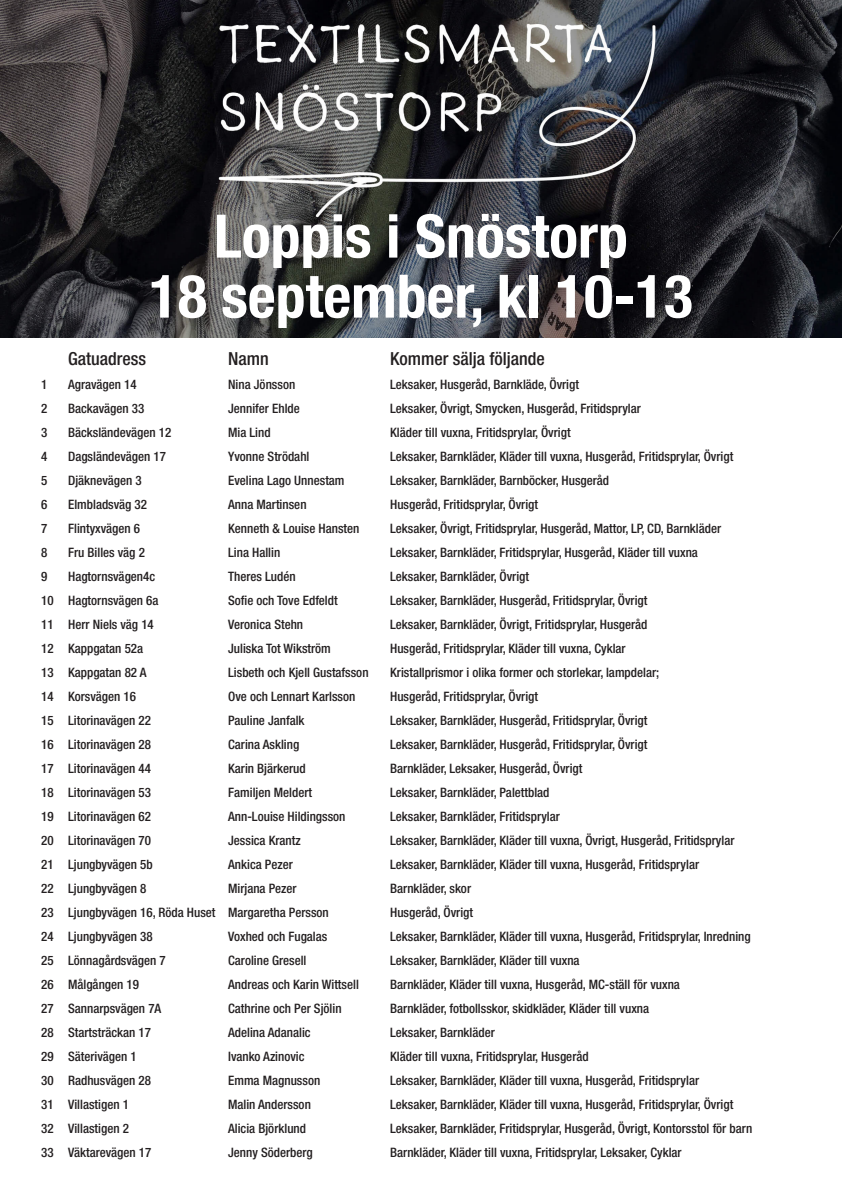
<style>
.page{position:relative;width:842px;height:1191px;background:#fff}
.page>*{position:absolute;margin:0;border:0;box-sizing:border-box;transform-origin:0 0}
.t1{font:700 condensed 60px "Helvetica Neue";color:#fff}
.t2{font:500 condensed 18px "Helvetica Neue LT Pro";color:#231f20}
.t3{font:500 condensed 13px "Helvetica Neue LT Pro";color:#231f20}
</style>
<div class="page">
<img style="left:0;top:0;width:842px;height:337px">
<p class="t1" style="left:214px;top:186px;width:415px">Loppis i Snöstorp</p>
<p class="t1" style="left:149px;top:246px;width:545px">18 september, kl 10-13</p>
<p class="t2" style="left:68px;top:347px;width:79px">Gatuadress</p>
<p class="t2" style="left:228px;top:347px;width:42px">Namn</p>
<p class="t2" style="left:390px;top:347px;width:156px">Kommer sälja följande</p>
<p class="t3" style="left:41px;top:376px;width:8px">1</p>
<p class="t3" style="left:68px;top:376px;width:70px">Agravägen 14</p>
<p class="t3" style="left:228px;top:376px;width:69px">Nina Jönsson</p>
<p class="t3" style="left:390px;top:376px;width:190px">Leksaker, Husgeråd, Barnkläde, Övrigt</p>
<p class="t3" style="left:41px;top:400px;width:8px">2</p>
<p class="t3" style="left:68px;top:400px;width:78px">Backavägen 33</p>
<p class="t3" style="left:228px;top:400px;width:73px">Jennifer Ehlde</p>
<p class="t3" style="left:390px;top:400px;width:252px">Leksaker, Övrigt, Smycken, Husgeråd, Fritidsprylar</p>
<p class="t3" style="left:41px;top:424px;width:8px">3</p>
<p class="t3" style="left:68px;top:424px;width:105px">Bäcksländevägen 12</p>
<p class="t3" style="left:228px;top:424px;width:44px">Mia Lind</p>
<p class="t3" style="left:390px;top:424px;width:182px">Kläder till vuxna, Fritidsprylar, Övrigt</p>
<p class="t3" style="left:41px;top:448px;width:8px">4</p>
<p class="t3" style="left:68px;top:448px;width:99px">Dagsländevägen 17</p>
<p class="t3" style="left:228px;top:448px;width:83px">Yvonne Strödahl</p>
<p class="t3" style="left:390px;top:448px;width:345px">Leksaker, Barnkläder, Kläder till vuxna, Husgeråd, Fritidsprylar, Övrigt</p>
<p class="t3" style="left:41px;top:472px;width:8px">5</p>
<p class="t3" style="left:68px;top:472px;width:75px">Djäknevägen 3</p>
<p class="t3" style="left:228px;top:472px;width:118px">Evelina Lago Unnestam</p>
<p class="t3" style="left:390px;top:472px;width:220px">Leksaker, Barnkläder, Barnböcker, Husgeråd</p>
<p class="t3" style="left:41px;top:496px;width:8px">6</p>
<p class="t3" style="left:68px;top:496px;width:80px">Elmbladsväg 32</p>
<p class="t3" style="left:228px;top:496px;width:80px">Anna Martinsen</p>
<p class="t3" style="left:390px;top:496px;width:149px">Husgeråd, Fritidsprylar, Övrigt</p>
<p class="t3" style="left:41px;top:520px;width:8px">7</p>
<p class="t3" style="left:68px;top:520px;width:74px">Flintyxvägen 6</p>
<p class="t3" style="left:228px;top:520px;width:133px">Kenneth &amp; Louise Hansten</p>
<p class="t3" style="left:390px;top:520px;width:333px">Leksaker, Övrigt, Fritidsprylar, Husgeråd, Mattor, LP, CD, Barnkläder</p>
<p class="t3" style="left:41px;top:544px;width:8px">8</p>
<p class="t3" style="left:68px;top:544px;width:78px">Fru Billes väg 2</p>
<p class="t3" style="left:228px;top:544px;width:54px">Lina Hallin</p>
<p class="t3" style="left:390px;top:544px;width:309px">Leksaker, Barnkläder, Fritidsprylar, Husgeråd, Kläder till vuxna</p>
<p class="t3" style="left:41px;top:568px;width:8px">9</p>
<p class="t3" style="left:68px;top:568px;width:89px">Hagtornsvägen4c</p>
<p class="t3" style="left:228px;top:568px;width:69px">Theres Ludén</p>
<p class="t3" style="left:390px;top:568px;width:140px">Leksaker, Barnkläder, Övrigt</p>
<p class="t3" style="left:41px;top:592px;width:119px">10 Hagtornsvägen 6a</p>
<p class="t3" style="left:228px;top:592px;width:111px">Sofie och Tove Edfeldt</p>
<p class="t3" style="left:390px;top:592px;width:259px">Leksaker, Barnkläder, Husgeråd, Fritidsprylar, Övrigt</p>
<p class="t3" style="left:41px;top:616px;width:114px">11 Herr Niels väg 14</p>
<p class="t3" style="left:228px;top:616px;width:77px">Veronica Stehn</p>
<p class="t3" style="left:390px;top:616px;width:259px">Leksaker, Barnkläder, Övrigt, Fritidsprylar, Husgeråd</p>
<p class="t3" style="left:41px;top:640px;width:104px">12 Kappgatan 52a</p>
<p class="t3" style="left:228px;top:640px;width:104px">Juliska Tot Wikström</p>
<p class="t3" style="left:390px;top:640px;width:237px">Husgeråd, Fritidsprylar, Kläder till vuxna, Cyklar</p>
<p class="t3" style="left:41px;top:664px;width:107px">13 Kappgatan 82 A</p>
<p class="t3" style="left:228px;top:664px;width:142px">Lisbeth och Kjell Gustafsson</p>
<p class="t3" style="left:390px;top:664px;width:271px">Kristallprismor i olika former och storlekar, lampdelar;</p>
<p class="t3" style="left:41px;top:688px;width:96px">14 Korsvägen 16</p>
<p class="t3" style="left:228px;top:688px;width:129px">Ove och Lennart Karlsson</p>
<p class="t3" style="left:390px;top:688px;width:149px">Husgeråd, Fritidsprylar, Övrigt</p>
<p class="t3" style="left:41px;top:712px;width:111px">15 Litorinavägen 22</p>
<p class="t3" style="left:228px;top:712px;width:78px">Pauline Janfalk</p>
<p class="t3" style="left:390px;top:712px;width:259px">Leksaker, Barnkläder, Husgeråd, Fritidsprylar, Övrigt</p>
<p class="t3" style="left:41px;top:736px;width:111px">16 Litorinavägen 28</p>
<p class="t3" style="left:228px;top:736px;width:73px">Carina Askling</p>
<p class="t3" style="left:390px;top:736px;width:259px">Leksaker, Barnkläder, Husgeråd, Fritidsprylar, Övrigt</p>
<p class="t3" style="left:41px;top:760px;width:111px">17 Litorinavägen 44</p>
<p class="t3" style="left:228px;top:760px;width:79px">Karin Bjärkerud</p>
<p class="t3" style="left:390px;top:760px;width:194px">Barnkläder, Leksaker, Husgeråd, Övrigt</p>
<p class="t3" style="left:41px;top:784px;width:111px">18 Litorinavägen 53</p>
<p class="t3" style="left:228px;top:784px;width:85px">Familjen Meldert</p>
<p class="t3" style="left:390px;top:784px;width:161px">Leksaker, Barnkläder, Palettblad</p>
<p class="t3" style="left:41px;top:808px;width:111px">19 Litorinavägen 62</p>
<p class="t3" style="left:228px;top:808px;width:119px">Ann-Louise Hildingsson</p>
<p class="t3" style="left:390px;top:808px;width:171px">Leksaker, Barnkläder, Fritidsprylar</p>
<p class="t3" style="left:41px;top:832px;width:111px">20 Litorinavägen 70</p>
<p class="t3" style="left:228px;top:832px;width:74px">Jessica Krantz</p>
<p class="t3" style="left:390px;top:832px;width:346px">Leksaker, Barnkläder, Kläder till vuxna, Övrigt, Husgeråd, Fritidsprylar</p>
<p class="t3" style="left:41px;top:856px;width:113px">21 Ljungbyvägen 5b</p>
<p class="t3" style="left:228px;top:856px;width:66px">Ankica Pezer</p>
<p class="t3" style="left:390px;top:856px;width:310px">Leksaker, Barnkläder, Kläder till vuxna, Husgeråd, Fritidsprylar</p>
<p class="t3" style="left:41px;top:880px;width:107px">22 Ljungbyvägen 8</p>
<p class="t3" style="left:228px;top:880px;width:70px">Mirjana Pezer</p>
<p class="t3" style="left:390px;top:880px;width:82px">Barnkläder, skor</p>
<p class="t3" style="left:41px;top:904px;width:289px">23 Ljungbyvägen 16, Röda Huset Margaretha Persson</p>
<p class="t3" style="left:390px;top:904px;width:84px">Husgeråd, Övrigt</p>
<p class="t3" style="left:41px;top:928px;width:113px">24 Ljungbyvägen 38</p>
<p class="t3" style="left:228px;top:928px;width:101px">Voxhed och Fugalas</p>
<p class="t3" style="left:390px;top:928px;width:362px">Leksaker, Barnkläder, Kläder till vuxna, Husgeråd, Fritidsprylar, Inredning</p>
<p class="t3" style="left:41px;top:952px;width:126px">25 Lönnagårdsvägen 7</p>
<p class="t3" style="left:228px;top:952px;width:80px">Caroline Gresell</p>
<p class="t3" style="left:390px;top:952px;width:191px">Leksaker, Barnkläder, Kläder till vuxna</p>
<p class="t3" style="left:41px;top:976px;width:99px">26 Målgången 19</p>
<p class="t3" style="left:228px;top:976px;width:132px">Andreas och Karin Wittsell</p>
<p class="t3" style="left:390px;top:976px;width:291px">Barnkläder, Kläder till vuxna, Husgeråd, MC-ställ för vuxna</p>
<p class="t3" style="left:41px;top:1000px;width:122px">27 Sannarpsvägen 7A</p>
<p class="t3" style="left:228px;top:1000px;width:115px">Cathrine och Per Sjölin</p>
<p class="t3" style="left:390px;top:1000px;width:260px">Barnkläder, fotbollsskor, skidkläder, Kläder till vuxna</p>
<p class="t3" style="left:41px;top:1024px;width:111px">28 Startsträckan 17</p>
<p class="t3" style="left:228px;top:1024px;width:84px">Adelina Adanalic</p>
<p class="t3" style="left:390px;top:1024px;width:106px">Leksaker, Barnkläder</p>
<p class="t3" style="left:41px;top:1048px;width:97px">29 Säterivägen 1</p>
<p class="t3" style="left:228px;top:1048px;width:78px">Ivanko Azinovic</p>
<p class="t3" style="left:390px;top:1048px;width:200px">Kläder till vuxna, Fritidsprylar, Husgeråd</p>
<p class="t3" style="left:41px;top:1072px;width:111px">30 Radhusvägen 28</p>
<p class="t3" style="left:228px;top:1072px;width:94px">Emma Magnusson</p>
<p class="t3" style="left:390px;top:1072px;width:310px">Leksaker, Barnkläder, Kläder till vuxna, Husgeråd, Fritidsprylar</p>
<p class="t3" style="left:41px;top:1096px;width:89px">31 Villastigen 1</p>
<p class="t3" style="left:228px;top:1096px;width:84px">Malin Andersson</p>
<p class="t3" style="left:390px;top:1096px;width:345px">Leksaker, Barnkläder, Kläder till vuxna, Husgeråd, Fritidsprylar, Övrigt</p>
<p class="t3" style="left:41px;top:1120px;width:89px">32 Villastigen 2</p>
<p class="t3" style="left:228px;top:1120px;width:79px">Alicia Björklund</p>
<p class="t3" style="left:390px;top:1120px;width:364px">Leksaker, Barnkläder, Fritidsprylar, Husgeråd, Övrigt, Kontorsstol för barn</p>
<p class="t3" style="left:41px;top:1144px;width:112px">33 Väktarevägen 17</p>
<p class="t3" style="left:228px;top:1144px;width:86px">Jenny Söderberg</p>
<p class="t3" style="left:390px;top:1144px;width:293px">Barnkläder, Kläder till vuxna, Fritidsprylar, Leksaker, Cyklar</p>
</div>
